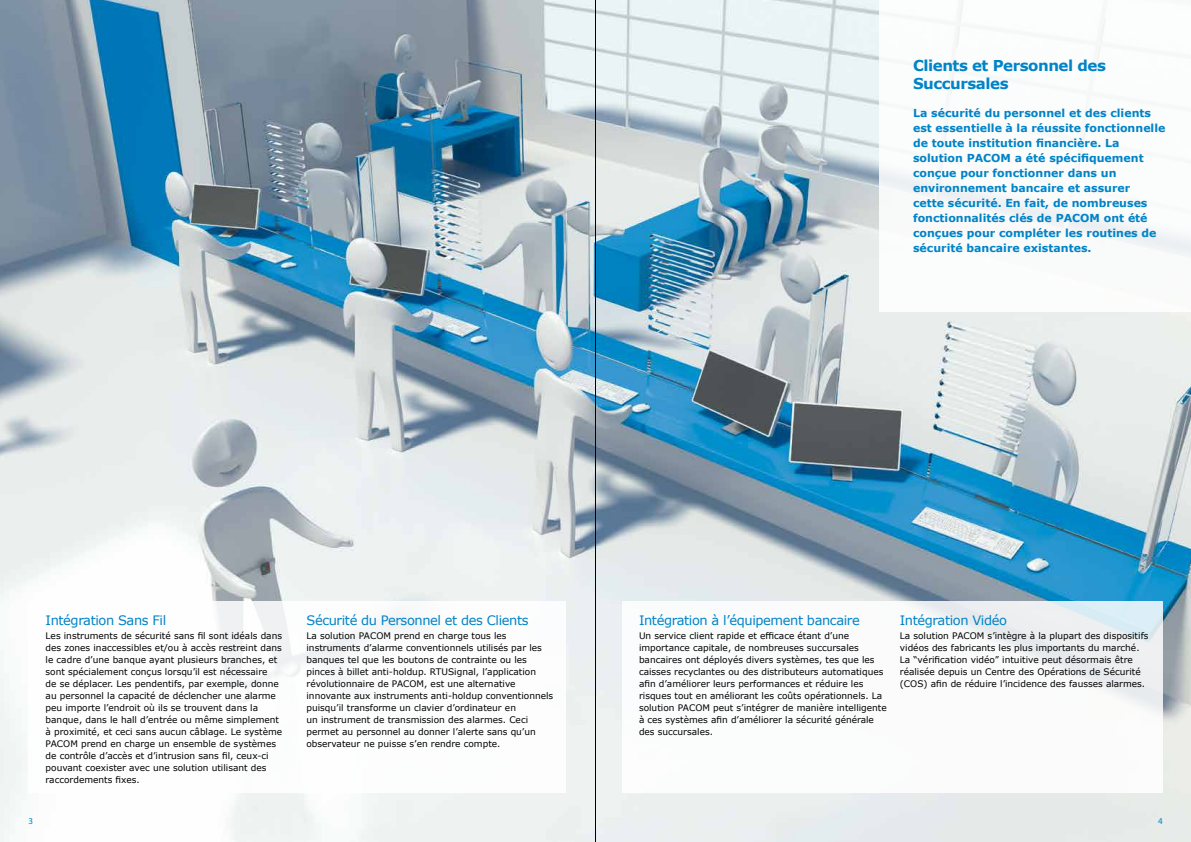
<style>
.page{position:relative;width:1191px;height:842px;background:#fff}
.page>*{position:absolute;margin:0;border:0;box-sizing:border-box;transform-origin:0 0}
.t1{font:700 15px/18px "Verdana";letter-spacing:-.03em;color:#0083c7}
.t2{font:13px "Verdana";letter-spacing:-.03em;color:#0083c7}
.t3{font:700 11px/15px "Verdana";color:#0083c7}
.t4{font:9px/12px "Verdana";color:#000}
.t5{font:9px "Myriad Pro";color:#0083c7}
</style>
<div class="page">
<img style="left:0;top:0;width:1191px;height:842px">
<div style="left:879px;top:0;width:312px;height:312px;background:#fff"></div>
<div style="left:29px;top:601px;width:537px;height:191px;background:#fff"></div>
<div style="left:623px;top:601px;width:539px;height:191px;background:#fff"></div>
<hr style="left:595px;top:0;width:1px;height:842px;background:#000101">
<h1 class="t1" style="left:913px;top:56px;width:194px">Clients et Personnel des<br>Succursales</h1>
<p class="t3" style="left:913px;top:105px;width:254px">La sécurité du personnel et des clients est essentielle à la réussite fonctionnelle de toute institution financière. La solution PACOM a été spécifiquement conçue pour fonctionner dans un environnement bancaire et assurer<br>cette sécurité. En fait, de nombreuses fonctionnalités clés de PACOM ont été conçues pour compléter les routines de sécurité bancaire existantes.</p>
<h2 class="t2" style="left:46px;top:611px;width:122px">Intégration Sans Fil</h2>
<p class="t4" style="left:46px;top:629px;width:238px">Les instruments de sécurité sans fil sont idéals dans des zones inaccessibles et/ou à accès restreint dans le cadre d’une banque ayant plusieurs branches, et sont spécialement conçus lorsqu’il est nécessaire<br>de se déplacer. Les pendentifs, par exemple, donne au personnel la capacité de déclencher une alarme peu importe l’endroit où ils se trouvent dans la banque, dans le hall d’entrée ou même simplement à proximité, et ceci sans aucun câblage. Le système PACOM prend en charge un ensemble de systèmes de contrôle d’accès et d’intrusion sans fil, ceux-ci pouvant coexister avec une solution utilisant des raccordements fixes.</p>
<h2 class="t2" style="left:306px;top:611px;width:223px">Sécurité du Personnel et des Clients</h2>
<p class="t4" style="left:306px;top:629px;width:248px">La solution PACOM prend en charge tous les instruments d’alarme conventionnels utilisés par les banques tel que les boutons de contrainte ou les pinces à billet anti-holdup. RTUSignal, l’application révolutionnaire de PACOM, est une alternative innovante aux instruments anti-holdup conventionnels puisqu’il transforme un clavier d’ordinateur en<br>un instrument de transmission des alarmes. Ceci permet au personnel au donner l’alerte sans qu’un observateur ne puisse s’en rendre compte.</p>
<h2 class="t2" style="left:639px;top:611px;width:222px">Intégration à l’équipement bancaire</h2>
<p class="t4" style="left:639px;top:629px;width:249px">Un service client rapide et efficace étant d’une importance capitale, de nombreuses succursales bancaires ont déployés divers systèmes, tes que les caisses recyclantes ou des distributeurs automatiques afin d’améliorer leurs performances et réduire les risques tout en améliorant les coûts opérationnels. La solution PACOM peut s’intégrer de manière intelligente à ces systèmes afin d’améliorer la sécurité générale des succursales.</p>
<h2 class="t2" style="left:900px;top:611px;width:109px">Intégration Vidéo</h2>
<p class="t4" style="left:900px;top:629px;width:250px">La solution PACOM s’intègre à la plupart des dispositifs vidéos des fabricants les plus importants du marché.<br>La “vérification vidéo” intuitive peut désormais être réalisée depuis un Centre des Opérations de Sécurité (COS) afin de réduire l’incidence des fausses alarmes.</p>
<p class="t5" style="left:29px;top:815px;width:6px">3</p>
<p class="t5" style="left:1158px;top:815px;width:6px">4</p>
</div>
